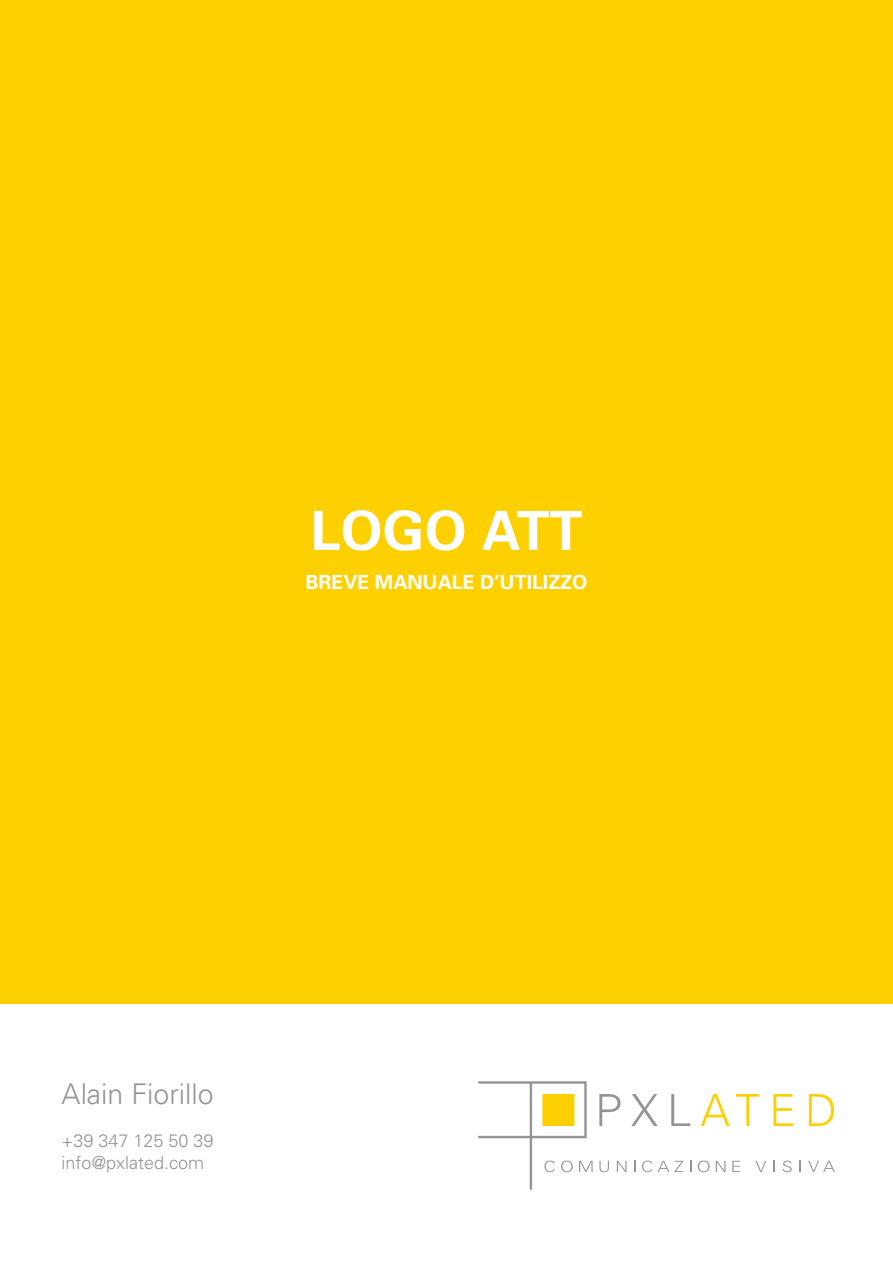
<style>
.page{position:relative;width:893px;height:1263px;background:#fff}
.page>*{position:absolute;margin:0;border:0;box-sizing:border-box;transform-origin:0 0}
.t1{font:700 54px "Univers";color:#fff}
.t2{font:300 28.5px "Univers";color:#949494}
.t3{font:700 19.5px "Univers";color:#fff}
.t4{font:300 18px/21.6px "Univers";color:#949494}
</style>
<div class="page">
<svg style="left:599px;top:1161px;width:10px;height:11px"></svg>
<svg style="left:617px;top:1161px;width:9px;height:11px"></svg>
<svg style="left:634px;top:1161px;width:2px;height:11px"></svg>
<svg style="left:642px;top:1160px;width:10px;height:12px"></svg>
<svg style="left:658px;top:1161px;width:11px;height:11px"></svg>
<svg style="left:675px;top:1161px;width:8px;height:11px"></svg>
<svg style="left:698px;top:1160px;width:11px;height:12px"></svg>
<svg style="left:716px;top:1161px;width:9px;height:11px"></svg>
<svg style="left:732px;top:1161px;width:8px;height:11px"></svg>
<svg style="left:755px;top:1161px;width:11px;height:11px"></svg>
<svg style="left:773px;top:1161px;width:2px;height:11px"></svg>
<svg style="left:783px;top:1160px;width:9px;height:12px"></svg>
<svg style="left:808px;top:1161px;width:27px;height:11px"></svg>
<svg style="left:599px;top:1094px;width:21px;height:32px"></svg>
<svg style="left:631px;top:1094px;width:27px;height:32px"></svg>
<svg style="left:671px;top:1094px;width:19px;height:32px"></svg>
<svg style="left:701px;top:1094px;width:29px;height:32px"></svg>
<svg style="left:736px;top:1094px;width:23px;height:32px"></svg>
<svg style="left:773px;top:1094px;width:20px;height:32px"></svg>
<svg style="left:809px;top:1094px;width:25px;height:32px"></svg>
<svg style="left:478px;top:1081px;width:115px;height:109px"></svg>
<div style="left:542px;top:1094px;width:32px;height:32px;background:#ffd000"></div>
<div style="left:0;top:0;width:893px;height:1003px;background:#ffd000"></div>
<h1 class="t1" style="left:310px;top:498px;width:274px">LOGO ATT</h1>
<p class="t3" style="left:306px;top:570px;width:283px">BREVE MANUALE D’UTILIZZO</p>
<h2 class="t2" style="left:62px;top:1076px;width:154px">Alain Fiorillo</h2>
<p class="t4" style="left:62px;top:1130px;width:153px">+39 347 125 50 39 info@pxlated.com</p>
</div>
